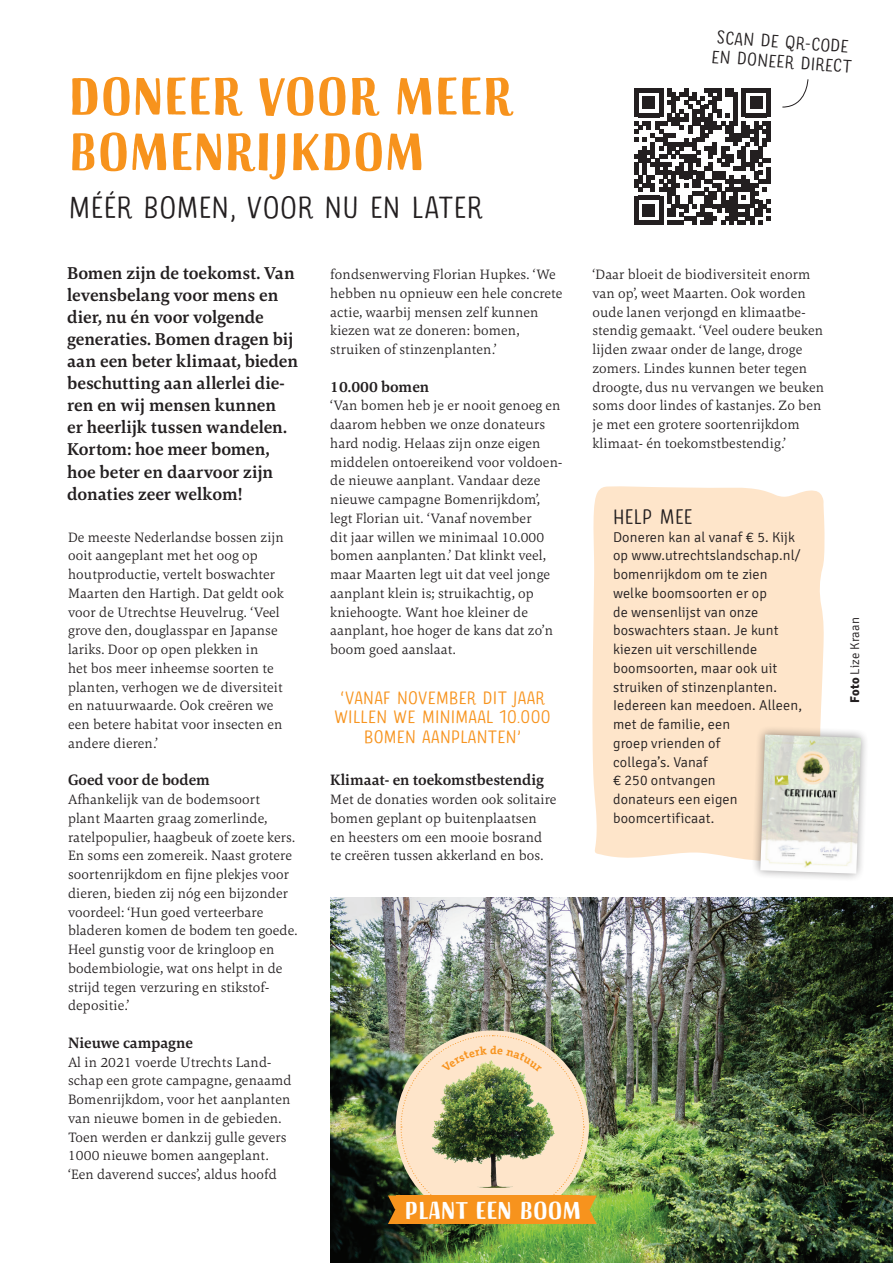
<style>
.page{position:relative;width:893px;height:1263px;background:#fff}
.page>*{position:absolute;margin:0;border:0;box-sizing:border-box;transform-origin:0 0}
.t1{font:700 52.5px/55.5px "Sofa Sans Hand";letter-spacing:.01em;color:#f7931d}
.t2{font:30.45px "Sofa Sans Hand Mono";letter-spacing:.015em;color:#231f20}
.t3{font:700 24.3px "Sofa Sans Hand";letter-spacing:.01em;color:#fff}
.t4{font:21px "Sofa Sans Hand Mono";letter-spacing:.015em;color:#231f20}
.t5{font:700 18px/22px "Carrara";color:#231f20}
.t6{font:18px/19.5px "Sofa Sans Hand Mono";letter-spacing:.015em;color:#f7931d;text-align:center}
.t7{font:18px/19.5px "Sofa Sans Hand Mono";color:#231f20}
.t8{font:700 15.75px "Carrara";color:#231f20}
.t9{font:300 14.25px/18.8px "Carrara";letter-spacing:.01em;color:#231f20}
.t10{font:300 14.25px/18.8px "Signika";letter-spacing:.01em;color:#231f20}
.t11{font:300 12.75px "Signika";letter-spacing:.01em;color:#231f20}
.s1{font-weight:700}
</style>
<div class="page">
<img style="left:330px;top:898px;width:563px;height:365px">
<div style="left:592px;top:486px;width:233px;height:374px;background:#fee5ca"></div>
<svg style="left:750px;top:724px;width:116px;height:155px"></svg>
<img style="left:760px;top:734px;width:101px;height:140px">
<svg style="left:634px;top:88px;width:137px;height:137px"></svg>
<svg style="left:782px;top:79px;width:27px;height:29px"></svg>
<img style="left:388px;top:1035px;width:209px;height:189px">
<h1 class="t1" style="left:69px;top:74px;width:445px">DONEER VOOR MEER<br>BOMENRIJKDOM</h1>
<h2 class="t2" style="left:69px;top:189px;width:415px">MÉÉR BOMEN, VOOR NU EN LATER</h2>
<p class="t7" style="left:714px;top:29px;width:142px;rotate:4deg">SCAN DE QR-CODE<br>EN DONEER DIRECT</p>
<p class="t5" style="left:67px;top:262px;width:233px">Bomen zijn de toekomst. Van levensbelang voor mens en dier, nu én voor volgende generaties. Bomen dragen bij aan een beter klimaat, bieden beschutting aan allerlei die&shy;ren en wij mensen kunnen<br>er heerlijk tussen wandelen.<br>Kortom: hoe meer bomen, hoe beter en daarvoor zijn donaties zeer welkom!</p>
<p class="t9" style="left:330px;top:265px;width:234px">fondsenwerving Florian Hupkes. ‘We hebben nu opnieuw een hele concrete actie, waarbij mensen zelf kunnen kiezen wat ze doneren: bomen, struiken of stinzenplanten.’</p>
<p class="t8" style="left:330px;top:376px;width:101px">10.000 bomen</p>
<p class="t9" style="left:330px;top:396px;width:234px">‘Van bomen heb je er nooit genoeg en daarom hebben we onze donateurs hard nodig. Helaas zijn onze eigen middelen ontoereikend voor voldoen&shy;de nieuwe aanplant. Vandaar deze nieuwe campagne Bomenrijkdom’, legt Florian uit. ‘Vanaf november<br>dit jaar willen we minimaal 10.000 bomen aanplanten.’ Dat klinkt veel, maar Maarten legt uit dat veel jonge aanplant klein is; struikachtig, op kniehoogte. Want hoe kleiner de aanplant, hoe hoger de kans dat zo’n boom goed aanslaat.</p>
<p class="t9" style="left:68px;top:527px;width:217px">De meeste Nederlandse bossen zijn ooit aangeplant met het oog op houtproductie, vertelt boswachter<br>Maarten den Hartigh. Dat geldt ook voor de Utrechtse Heuvelrug. ‘Veel grove den, douglasspar en Japanse lariks. Door op open plekken in<br>het bos meer inheemse soorten te planten, verhogen we de diversiteit en natuurwaarde. Ook creëren we een betere habitat voor insecten en andere dieren.’</p>
<p class="t8" style="left:68px;top:770px;width:144px">Goed voor de bodem</p>
<p class="t9" style="left:68px;top:790px;width:231px">Afhankelijk van de bodemsoort<br>plant Maarten graag zomerlinde, ratelpopulier, haagbeuk of zoete kers.<br>En soms een zomereik. Naast grotere soortenrijkdom en fijne plekjes voor dieren, bieden zij nóg een bijzonder voordeel: ‘Hun goed verteerbare bladeren komen de bodem ten goede.<br>Heel gunstig voor de kringloop en bodembiologie, wat ons helpt in de strijd tegen verzuring en stikstof&shy;depositie.’</p>
<p class="t8" style="left:68px;top:1032px;width:127px">Nieuwe campagne</p>
<p class="t9" style="left:68px;top:1052px;width:225px">Al in 2021 voerde Utrechts Land&shy;schap een grote campagne, genaamd Bomenrijkdom, voor het aanplanten van nieuwe bomen in de gebieden.<br>Toen werden er dankzij gulle gevers 1000 nieuwe bomen aangeplant. ‘Een daverend succes’, aldus hoofd</p>
<p class="t6" style="left:334px;top:690px;width:218px">‘VANAF NOVEMBER DIT JAAR<br>WILLEN WE MINIMAAL 10.000<br>BOMEN AANPLANTEN’</p>
<p class="t8" style="left:330px;top:770px;width:215px">Klimaat- en toekomstbestendig</p>
<p class="t9" style="left:330px;top:790px;width:228px">Met de donaties worden ook solitaire bomen geplant op buitenplaatsen<br>en heesters om een mooie bosrand te creëren tussen akkerland en bos.</p>
<h3 class="t3" style="left:405px;top:1195px;width:178px">PLANT EEN BOOM</h3>
<p class="t9" style="left:592px;top:265px;width:233px">‘Daar bloeit de biodiversiteit enorm van op’, weet Maarten. Ook worden oude lanen verjongd en klimaatbe&shy;stendig gemaakt. ‘Veel oudere beuken lijden zwaar onder de lange, droge zomers. Lindes kunnen beter tegen droogte, dus nu vervangen we beuken soms door lindes of kastanjes. Zo ben je met een grotere soortenrijkdom klimaat- én toekomstbestendig.’</p>
<h3 class="t4" style="left:613px;top:504px;width:81px">HELP MEE</h3>
<p class="t10" style="left:613px;top:528px;width:190px">Doneren kan al vanaf € 5. Kijk op www.utrechtslandschap.nl/ bomenrijkdom om te zien welke boomsoorten er op<br>de wensenlijst van onze boswachters staan. Je kunt kiezen uit verschillende boomsoorten, maar ook uit struiken of stinzenplanten.<br>Iedereen kan meedoen. Alleen, met de familie, een<br>groep vrienden of<br>collega’s. Vanaf<br>€ 250 ontvangen<br>donateurs een eigen boomcertificaat.</p>
<p class="t9" style="left:809px;top:1221px;width:17px">23</p>
<p class="t11" style="left:848px;top:702px;width:87px;rotate:-90deg"><span class="s1">Foto</span> Lize Kraan</p>
</div>
